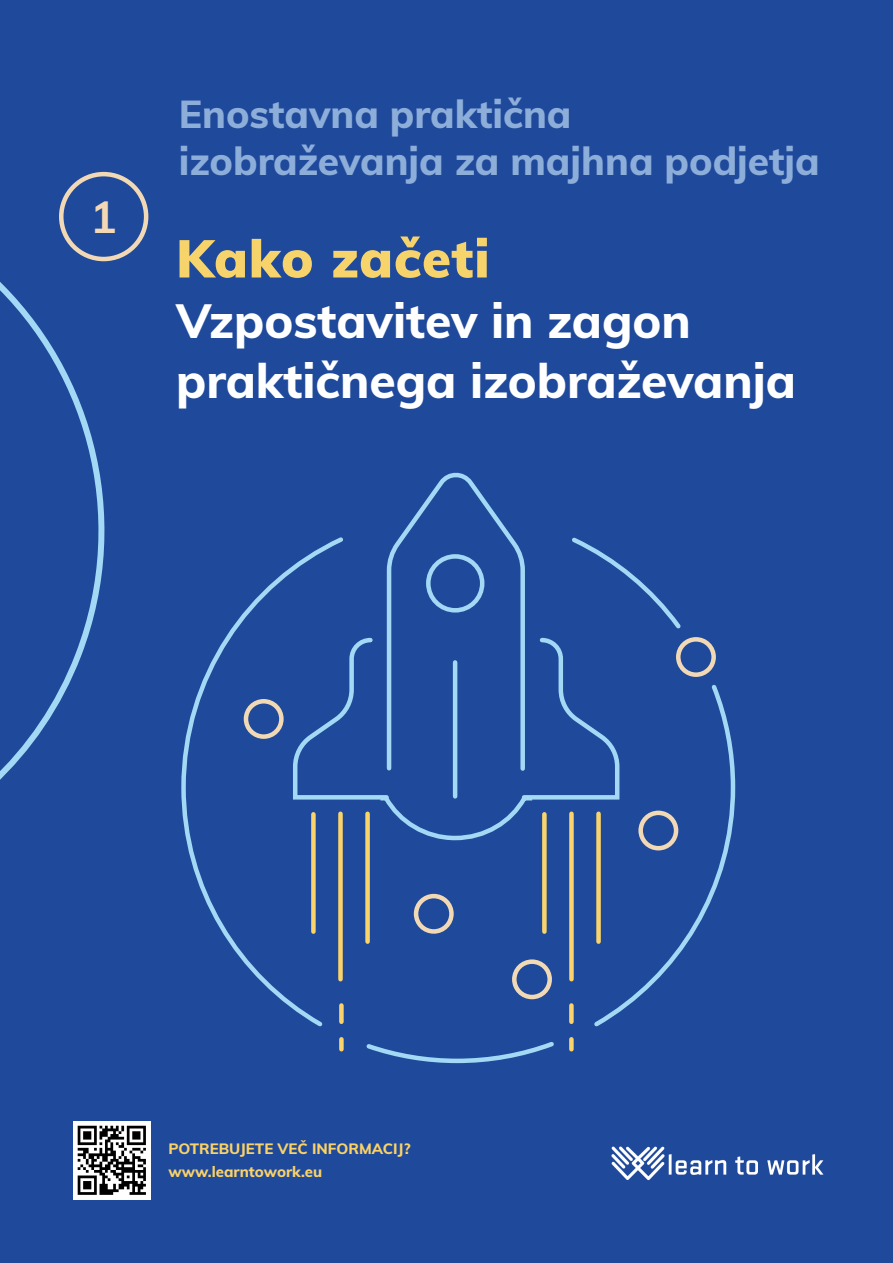
<style>
.page{position:relative;width:893px;height:1263px;background:#1f499b}
.page>*{position:absolute;margin:0;border:0;box-sizing:border-box;transform-origin:0 0}
.t1{font:900 52.5px "Muli";letter-spacing:.02em;color:#f7d36b}
.t2{font:800 48px/60px "Muli";color:#fff}
.t3{font:700 45px "Muli";color:#f4d8b3}
.t4{font:800 39px/46.8px "Muli";color:#8eaeda}
.t5{font:800 15px/22.5px "Muli";color:#fad267}
</style>
<div class="page">
<svg style="left:402px;top:472px;width:108px;height:62px"></svg>
<svg style="left:181px;top:534px;width:555px;height:530px"></svg>
<svg style="left:241px;top:635px;width:477px;height:366px"></svg>
<div style="left:339px;top:1005px;width:5px;height:17px;background:#fad46b"></div>
<div style="left:339px;top:1039px;width:5px;height:10px;background:#fad46b"></div>
<div style="left:569px;top:1005px;width:5px;height:17px;background:#fad46b"></div>
<div style="left:569px;top:1039px;width:5px;height:10px;background:#fad46b"></div>
<svg style="left:0;top:260px;width:114px;height:520px"></svg>
<div style="left:59px;top:172px;width:89px;height:89px;border:4px solid #f2d9b5;border-radius:50%"></div>
<img style="left:611px;top:1146px;width:213px;height:35px">
<img style="left:73px;top:1122px;width:77px;height:77px">
<p class="t3" style="left:90px;top:184px;width:28px">1</p>
<p class="t4" style="left:179px;top:89px;width:642px">Enostavna praktična izobraževanja za majhna podjetja</p>
<p class="t1" style="left:176px;top:220px;width:315px">Kako začeti</p>
<p class="t2" style="left:176px;top:288px;width:622px">Vzpostavitev in zagon praktičnega izobraževanja</p>
<p class="t5" style="left:168px;top:1137px;width:244px">POTREBUJETE VEČ INFORMACIJ? www.learntowork.eu</p>
</div>
